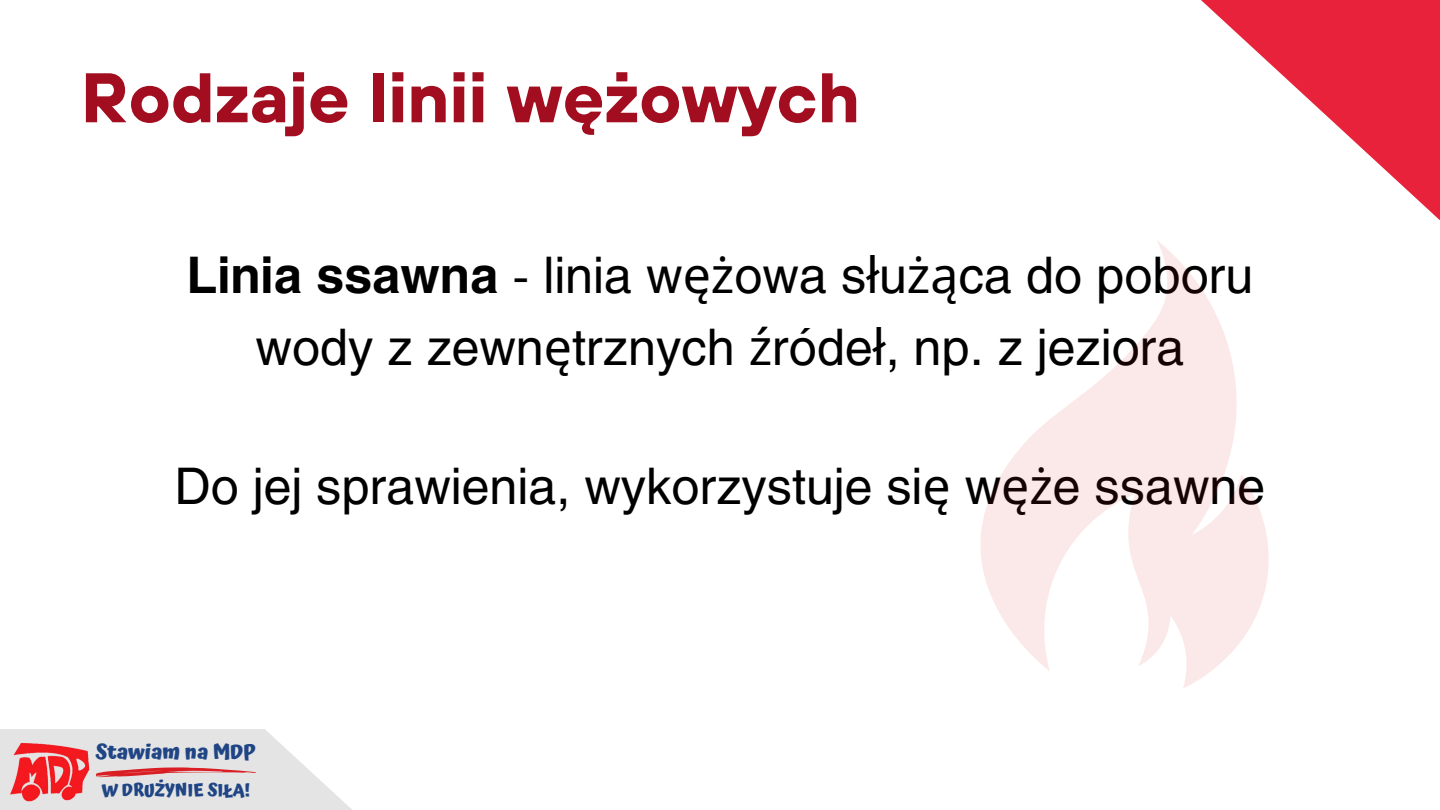
<style>
.page{position:relative;width:1440px;height:810px;background:#fff}
.page>*{position:absolute;margin:0;border:0;box-sizing:border-box;transform-origin:0 0}
.t1{font:700 70px "TT Hoves";color:#a20e20}
.t2{font:50px/71.2px "Helios";color:#000;text-align:center}
.t3{font:700 20.5px "Atma";color:#1f4585}
.t4{font:700 17.5px "Atma";color:#1f4585}
.s1{font-weight:700}
.s2{font-family:"Noto Sans"}
</style>
<div class="page">
<svg style="left:1201px;top:0;width:239px;height:220px"></svg>
<svg style="left:0;top:729px;width:352px;height:81px;background:#e8cece"></svg>
<svg style="left:980px;top:240px;width:289px;height:448px"></svg>
<h2 class="t1" style="left:81px;top:52px;width:781px">Rodzaje linii wężowych</h2>
<h1 class="t2" style="left:187px;top:238px;width:1068px"><span class="s1">Linia ssawna</span> - linia w<span class="s2">ęż</span>owa s<span class="s2">ł</span>u<span class="s2">żą</span>ca do poboru wody z zewn<span class="s2">ę</span>trznych <span class="s2">ź</span>róde<span class="s2">ł</span>, np. z jeziora</h1>
<p class="t2" style="left:175px;top:449px;width:1092px">Do jej sprawienia, wykorzystuje si<span class="s2">ę</span> w<span class="s2">ęż</span>e ssawne</p>
<h2 class="t3" style="left:96px;top:740px;width:162px">Stawiam na MDP</h2>
<p class="t4" style="left:102px;top:779px;width:150px">W DRUŻYNIE SIŁA!</p>
</div>
